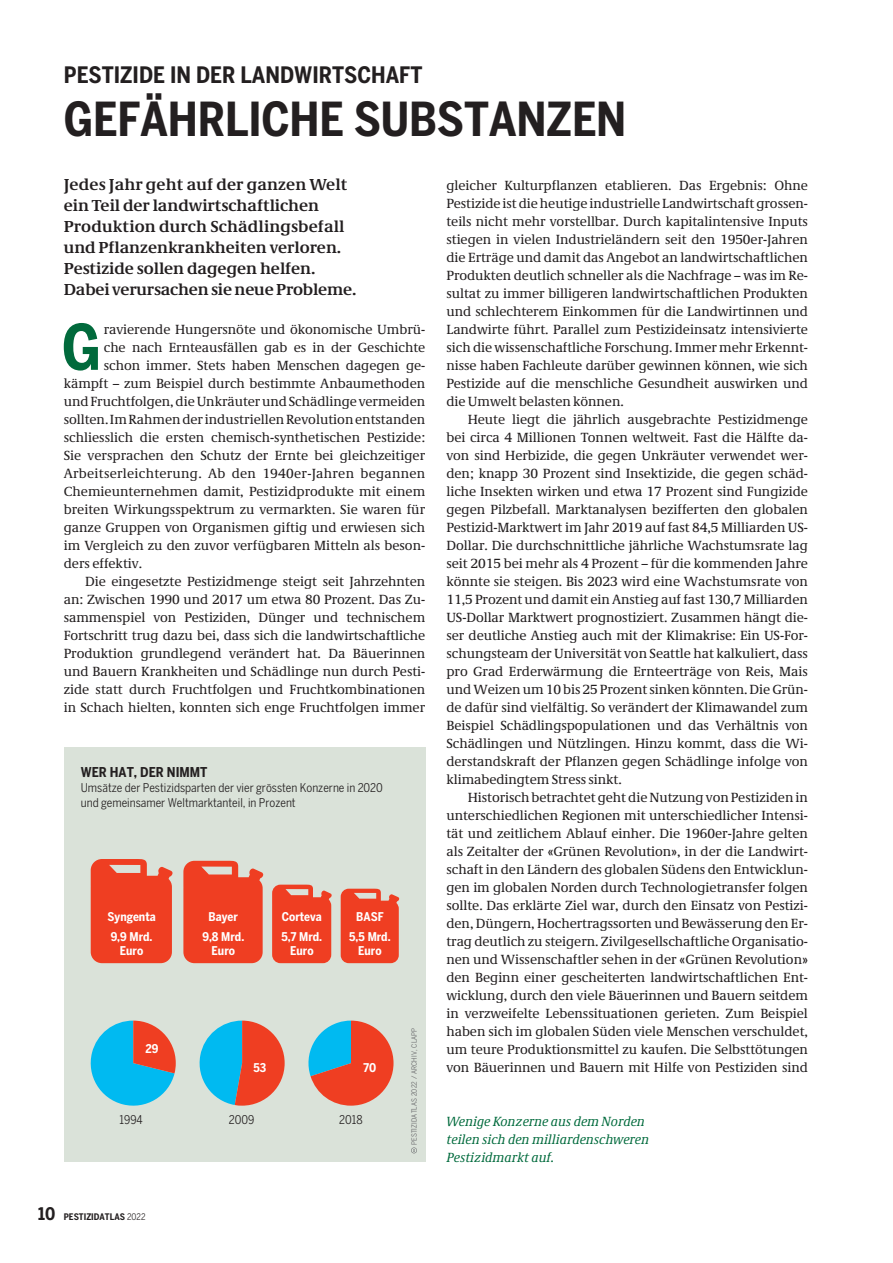
<style>
.page{position:relative;width:893px;height:1263px;background:#fff}
.page>*{position:absolute;margin:0;border:0;box-sizing:border-box;transform-origin:0 0}
.t1{font:700 62.1px "Benton Sans Cond";color:#016a3c}
.t2{font:700 46.5px "Benton Sans Cond";letter-spacing:-.005em;color:#231f20}
.t3{font:700 22.5px "Benton Sans Cond";color:#231f20}
.t4{font:700 16.5px/21px "Neue Demos";color:#231f20}
.t5{font:13.5px/18px "Demos Pro";letter-spacing:-.005em;color:#231f20;text-align:justify}
.t6{font:italic 13.5px/18px "Demos Pro";color:#016a3c}
.t7{font:13.5px "Demos Pro";letter-spacing:.02em;color:#231f20}
.t8{font:700 13.5px "Benton Sans Cond";color:#231f20}
.t9{font:12px/15px "Benton Sans Cond";color:#231f20}
.t10{font:700 12px/20.2px "Benton Sans Cond";color:#fff;text-align:center}
.t11{font:700 9px "Benton Sans Cond";color:#231f20}
.t12{font:7.2px "Benton Sans Cond";letter-spacing:.02em;color:#636366}
.s1{font-size:17.25px}
.s2{font-weight:400}
</style>
<div class="page">
<div style="left:64px;top:748px;width:361px;height:414px;background:#dae2d9"></div>
<svg style="left:411px;top:1147px;width:6px;height:6px"></svg>
<svg style="left:90px;top:1020px;width:86px;height:86px"></svg>
<svg style="left:199px;top:1020px;width:86px;height:86px"></svg>
<svg style="left:308px;top:1020px;width:85px;height:86px"></svg>
<svg style="left:91px;top:859px;width:82px;height:104px;background:#ed4b30"></svg>
<svg style="left:272px;top:884px;width:60px;height:79px;background:#ec4d33"></svg>
<svg style="left:341px;top:888px;width:59px;height:75px;background:#ec4e34"></svg>
<svg style="left:183px;top:860px;width:81px;height:103px;background:#ec4e34"></svg>
<h3 class="t3" style="left:64px;top:61px;width:360px">PESTIZIDE IN DER LANDWIRTSCHAFT</h3>
<h2 class="t2" style="left:64px;top:92px;width:564px">GEFÄHRLICHE SUBSTANZEN</h2>
<p class="t4" style="left:64px;top:174px;width:294px">Jedes Jahr geht auf der ganzen Welt ein Teil der landwirtschaftlichen Produktion durch Schädlingsbefall und Pflanzenkrankheiten verloren.<br>Pestizide sollen dagegen helfen.<br>Dabei verursachen sie neue Probleme.</p>
<h1 class="t1" style="left:62px;top:311px;width:41px">G</h1>
<p class="t5" style="left:104px;top:320px;width:323px">ravierende Hungersnöte und ökonomische Umbrü-</p>
<p class="t5" style="left:104px;top:338px;width:323px">che nach Ernteausfällen gab es in der Geschichte</p>
<p class="t5" style="left:104px;top:356px;width:323px">schon immer. Stets haben Menschen dagegen ge-</p>
<p class="t5" style="left:64px;top:374px;width:363px">kämpft – zum Beispiel durch bestimmte Anbaumethoden</p>
<p class="t5" style="left:64px;top:392px;width:363px">und Fruchtfolgen, die Unkräuter und Schädlinge vermeiden</p>
<p class="t5" style="left:64px;top:410px;width:363px">sollten. Im Rahmen der industriellen Revolution entstanden</p>
<p class="t5" style="left:64px;top:428px;width:363px">schliesslich die ersten chemisch-synthetischen Pestizide:</p>
<p class="t5" style="left:64px;top:446px;width:363px">Sie versprachen den Schutz der Ernte bei gleichzeitiger</p>
<p class="t7" style="left:64px;top:466px;width:363px">Arbeitserleichterung. Ab den 1940er-Jahren begannen</p>
<p class="t5" style="left:64px;top:482px;width:363px">Chemieunternehmen damit, Pestizidprodukte mit einem</p>
<p class="t5" style="left:64px;top:500px;width:363px">breiten Wirkungsspektrum zu vermarkten. Sie waren für</p>
<p class="t5" style="left:64px;top:518px;width:363px">ganze Gruppen von Organismen giftig und erwiesen sich</p>
<p class="t5" style="left:64px;top:536px;width:363px">im Vergleich zu den zuvor verfügbaren Mitteln als beson-</p>
<p class="t5" style="left:64px;top:554px;width:80px">ders effektiv.</p>
<p class="t5" style="left:85px;top:572px;width:342px">Die eingesetzte Pestizidmenge steigt seit Jahrzehnten</p>
<p class="t5" style="left:64px;top:590px;width:363px">an: Zwischen 1990 und 2017 um etwa 80 Prozent. Das Zu-</p>
<p class="t5" style="left:64px;top:608px;width:363px">sammenspiel von Pestiziden, Dünger und technischem</p>
<p class="t5" style="left:64px;top:626px;width:363px">Fortschritt trug dazu bei, dass sich die landwirtschaftliche</p>
<p class="t5" style="left:64px;top:644px;width:363px">Produktion grundlegend verändert hat. Da Bäuerinnen</p>
<p class="t5" style="left:64px;top:662px;width:363px">und Bauern Krankheiten und Schädlinge nun durch Pesti-</p>
<p class="t5" style="left:64px;top:680px;width:363px">zide statt durch Fruchtfolgen und Fruchtkombinationen</p>
<p class="t5" style="left:64px;top:698px;width:363px">in Schach hielten, konnten sich enge Fruchtfolgen immer</p>
<p class="t8" style="left:81px;top:764px;width:128px">WER HAT, DER NIMMT</p>
<p class="t9" style="left:81px;top:780px;width:304px">Umsätze der Pestizidsparten der vier grössten Konzerne in 2020 und gemeinsamer Weltmarktanteil, in Prozent</p>
<p class="t10" style="left:108px;top:907px;width:50px;text-align:left">Syngenta<br>9,9 Mrd.</p>
<p class="t10" style="left:120px;top:941px;width:25px">Euro</p>
<p class="t10" style="left:202px;top:907px;width:43px">Bayer<br>9,8 Mrd.</p>
<p class="t10" style="left:212px;top:941px;width:25px">Euro</p>
<p class="t10" style="left:282px;top:907px;width:42px;text-align:left">Corteva<br>5,7 Mrd.</p>
<p class="t10" style="left:290px;top:941px;width:25px">Euro</p>
<p class="t10" style="left:349px;top:907px;width:43px">BASF<br>5,5 Mrd.</p>
<p class="t10" style="left:358px;top:941px;width:25px">Euro</p>
<p class="t10" style="left:145px;top:1038px;width:15px">29</p>
<p class="t10" style="left:254px;top:1057px;width:14px">53</p>
<p class="t10" style="left:364px;top:1057px;width:14px">70</p>
<p class="t9" style="left:120px;top:1112px;width:25px">1994</p>
<p class="t9" style="left:229px;top:1112px;width:27px">2009</p>
<p class="t9" style="left:339px;top:1112px;width:25px">2018</p>
<p class="t11" style="left:38px;top:1212px;width:109px"><span class="s1">10</span> PESTIZIDATLAS <span class="s2">2022</span></p>
<p class="t12" style="left:410px;top:1145px;width:119px;rotate:-90deg">PESTIZIDATLAS 2022 / ARCHIV, CLAPP</p>
<p class="t5" style="left:446px;top:176px;width:363px">gleicher Kulturpflanzen etablieren. Das Ergebnis: Ohne Pestizide ist die heutige industrielle Landwirtschaft grossen&shy;teils nicht mehr vorstellbar. Durch kapitalintensive Inputs stiegen in vielen Industrieländern seit den 1950er-Jahren die Erträge und damit das Angebot an landwirtschaftlichen Produkten deutlich schneller als die Nachfrage – was im Re&shy;sultat zu immer billigeren landwirtschaftlichen Produkten und schlechterem Einkommen für die Landwirtinnen und Landwirte führt. Parallel zum Pestizideinsatz intensivierte sich die wissenschaftliche Forschung. Immer mehr Erkennt&shy;nisse haben Fachleute darüber gewinnen können, wie sich Pestizide auf die menschliche Gesundheit auswirken und die Umwelt belasten können.</p>
<p class="t5" style="left:446px;top:410px;width:363px;text-indent:21px">Heute liegt die jährlich ausgebrachte Pestizidmenge bei circa 4 Millionen Tonnen weltweit. Fast die Hälfte da&shy;von sind Herbizide, die gegen Unkräuter verwendet wer&shy;den; knapp 30 Prozent sind Insektizide, die gegen schäd&shy;liche Insekten wirken und etwa 17 Prozent sind Fungizide gegen Pilzbefall. Marktanalysen bezifferten den globalen Pestizid-Marktwert im Jahr 2019 auf fast 84,5 Milliarden US-Dollar. Die durchschnittliche jährliche Wachstumsrate lag seit 2015 bei mehr als 4 Prozent – für die kommenden Jahre könnte sie steigen. Bis 2023 wird eine Wachstumsrate von 11,5 Prozent und damit ein Anstieg auf fast 130,7 Milliarden US-Dollar Marktwert prognostiziert. Zusammen hängt die&shy;ser deutliche Anstieg auch mit der Klimakrise: Ein US-For&shy;schungsteam der Universität von Seattle hat kalkuliert, dass pro Grad Erderwärmung die Ernteerträge von Reis, Mais und Weizen um 10 bis 25 Prozent sinken könnten. Die Grün&shy;de dafür sind vielfältig. So verändert der Klimawandel zum Beispiel Schädlingspopulationen und das Verhältnis von Schädlingen und Nützlingen. Hinzu kommt, dass die Wi&shy;derstandskraft der Pflanzen gegen Schädlinge infolge von klimabedingtem Stress sinkt.</p>
<p class="t5" style="left:446px;top:788px;width:363px;text-indent:21px">Historisch betrachtet geht die Nutzung von Pestiziden in unterschiedlichen Regionen mit unterschiedlicher Intensi&shy;tät und zeitlichem Ablauf einher. Die 1960er-Jahre gelten als Zeitalter der «Grünen Revolution», in der die Landwirt&shy;schaft in den Ländern des globalen Südens den Entwicklun&shy;gen im globalen Norden durch Technologietransfer folgen sollte. Das erklärte Ziel war, durch den Einsatz von Pestizi&shy;den, Düngern, Hochertragssorten und Bewässerung den Er&shy;trag deutlich zu steigern. Zivilgesellschaftliche Organisatio&shy;nen und Wissenschaftler sehen in der «Grünen Revolution» den Beginn einer gescheiterten landwirtschaftlichen Ent&shy;wicklung, durch den viele Bäuerinnen und Bauern seitdem in verzweifelte Lebenssituationen gerieten. Zum Beispiel haben sich im globalen Süden viele Menschen verschuldet, um teure Produktionsmittel zu kaufen. Die Selbsttötungen von Bäuerinnen und Bauern mit Hilfe von Pestiziden sind</p>
<p class="t6" style="left:446px;top:1112px;width:204px">Wenige Konzerne aus dem Norden teilen sich den milliardenschweren<br>Pestizidmarkt auf.</p>
</div>
